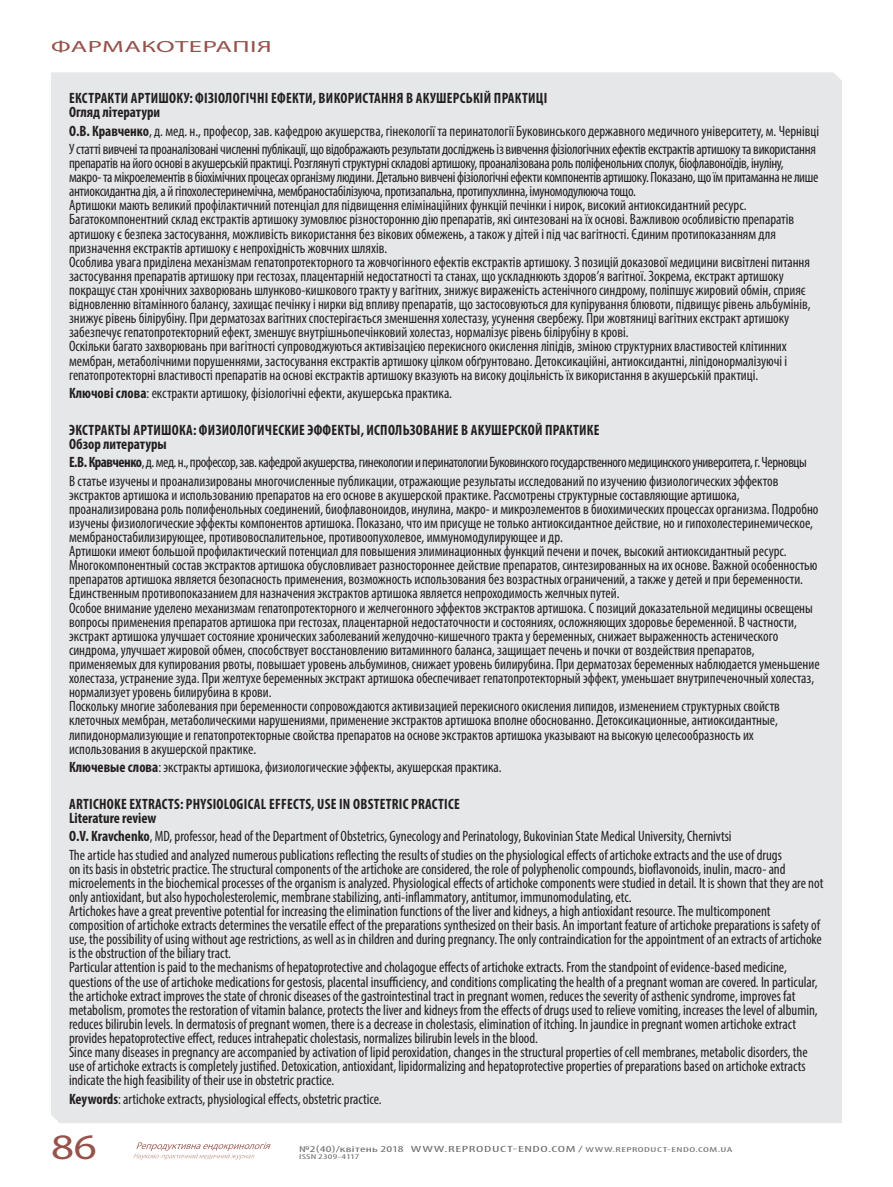
<style>
.page{position:relative;width:893px;height:1187px;background:#fff}
.page>*{position:absolute;margin:0;border:0;box-sizing:border-box;transform-origin:0 0}
.t1{font:35.85px "Myriad Pro";color:#95534b;scale:1.25 1}
.t2{font:16.2px "Myriad Pro";letter-spacing:.02em;color:#95534b;scale:1.67 1}
.t3{font:condensed 15px/14.1px "Myriad Pro";color:#231f20}
.t4{font:condensed 15px/18.3px "Myriad Pro";letter-spacing:-.02em;color:#231f20}
.t5{font:700 condensed 15px/14.1px "Myriad Pro";letter-spacing:.02em;color:#231f20}
.t6{font:condensed 9px "Myriad Pro";letter-spacing:.035em;color:#6c6d70;scale:1.67 1}
.t7{font:condensed 7.2px "Myriad Pro";letter-spacing:.01em;color:#6c6d70;scale:1.67 1}
.s1{font-weight:700}
.s2{font-size:7.2px}
</style>
<div class="page">
<svg style="left:133px;top:1142px;width:138px;height:17px"></svg>
<div style="left:51px;top:72px;width:791px;height:1051px;background:#e6e7e9"></div>
<p class="t2" style="left:51px;top:36px;width:134px">ФАРМАКОТЕРАПІЯ</p>
<p class="t5" style="left:69px;top:91px;width:480px">ЕКСТРАКТИ АРТИШОКУ: ФІЗІОЛОГІЧНІ ЕФЕКТИ, ВИКОРИСТАННЯ В АКУШЕРСЬКІЙ ПРАКТИЦІ<br>Огляд літератури</p>
<p class="t4" style="left:69px;top:121px;width:752px"><span class="s1">О.В. Кравченко</span>, д. мед. н., професор, зав. кафедрою акушерства, гінекології та перинатології Буковинського державного медичного університету, м. Чернівці<br>У статті вивчені та проаналізовані численні публікації, що відображають результати досліджень із вивчення фізіологічних ефектів екстрактів артишоку та використання</p>
<p class="t3" style="left:69px;top:156px;width:751px">препаратів на його основі в акушерській практиці. Розглянуті структурні складові артишоку, проаналізована роль поліфенольних сполук, біофлавоноїдів, інуліну, макро- та мікроелементів в біохімічних процесах організму людини. Детально вивчені фізіологічні ефекти компонентів артишоку. Показано, що їм притаманна не лише антиоксидантна дія, а й гіпохолестеринемічна, мембраностабілізуюча, протизапальна, протипухлинна, імуномодулююча тощо.<br>Артишоки мають великий профілактичний потенціал для підвищення елімінаційних функцій печінки і нирок, високий антиоксидантний ресурс.<br>Багатокомпонентний склад екстрактів артишоку зумовлює різносторонню дію препаратів, які синтезовані на їх основі. Важливою особливістю препаратів артишоку є безпека застосування, можливість використання без вікових обмежень, а також у дітей і під час вагітності. Єдиним протипоказанням для призначення екстрактів артишоку є непрохідність жовчних шляхів.<br>Особлива увага приділена механізмам гепатопротекторного та жовчогінного ефектів екстрактів артишоку. З позицій доказової медицини висвітлені питання застосування препаратів артишоку при гестозах, плацентарній недостатності та станах, що ускладнюють здоров’я вагітної. Зокрема, екстракт артишоку покращує стан хронічних захворювань шлунково-кишкового тракту у вагітних, знижує вираженість астенічного синдрому, поліпшує жировий обмін, сприяє відновленню вітамінного балансу, захищає печінку і нирки від впливу препаратів, що застосовуються для купірування блювоти, підвищує рівень альбумінів, знижує рівень білірубіну. При дерматозах вагітних спостерігається зменшення холестазу, усунення свербежу. При жовтяниці вагітних екстракт артишоку забезпечує гепатопротекторний ефект, зменшує внутрішньопечінковий холестаз, нормалізує рівень білірубіну в крові.<br>Оскільки багато захворювань при вагітності супроводжуються активізацією перекисного окислення ліпідів, зміною структурних властивостей клітинних мембран, метаболічними порушеннями, застосування екстрактів артишоку цілком обґрунтовано. Детоксикаційні, антиоксидантні, ліпідонормалізуючі і гепатопротекторні властивості препаратів на основі екстрактів артишоку вказують на високу доцільність їх використання в акушерській практиці.</p>
<p class="t3" style="left:69px;top:386px;width:385px"><span class="s1">Ключові слова</span>: екстракти артишоку, фізіологічні ефекти, акушерська практика.</p>
<p class="t5" style="left:69px;top:422px;width:532px">ЭКСТРАКТЫ АРТИШОКА: ФИЗИОЛОГИЧЕСКИЕ ЭФФЕКТЫ, ИСПОЛЬЗОВАНИЕ В АКУШЕРСКОЙ ПРАКТИКЕ<br>Обзор литературы</p>
<p class="t3" style="left:69px;top:453px;width:739px;line-height:18.3px"><span class="s1">Е.В. Кравченко</span>, д. мед. н., профессор, зав. кафедрой акушерства, гинекологии и перинатологии Буковинского государственного медицинского университета, г. Черновцы<br>В статье изучены и проанализированы многочисленные публикации, отражающие результаты исследований по изучению физиологических эффектов</p>
<p class="t3" style="left:69px;top:487px;width:752px">экстрактов артишока и использованию препаратов на его основе в акушерской практике. Рассмотрены структурные составляющие артишока, проанализирована роль полифенольных соединений, биофлавоноидов, инулина, макро- и микроэлементов в биохимических процессах организма. Подробно изучены физиологические эффекты компонентов артишока. Показано, что им присуще не только антиоксидантное действие, но и гипохолестеринемическое, мембраностабилизирующее, противовоспалительное, противоопухолевое, иммуномодулирующее и др.<br>Артишоки имеют большой профилактический потенциал для повышения элиминационных функций печени и почек, высокий антиоксидантный ресурс.<br>Многокомпонентный состав экстрактов артишока обусловливает разностороннее действие препаратов, синтезированных на их основе. Важной особенностью препаратов артишока является безопасность применения, возможность использования без возрастных ограничений, а также у детей и при беременности.<br>Единственным противопоказанием для назначения экстрактов артишока является непроходимость желчных путей.<br>Особое внимание уделено механизмам гепатопротекторного и желчегонного эффектов экстрактов артишока. С позиций доказательной медицины освещены вопросы применения препаратов артишока при гестозах, плацентарной недостаточности и состояниях, осложняющих здоровье беременной. В частности, экстракт артишока улучшает состояние хронических заболеваний желудочно-кишечного тракта у беременных, снижает выраженность астенического синдрома, улучшает жировой обмен, способствует восстановлению витаминного баланса, защищает печень и почки от воздействия препаратов, применяемых для купирования рвоты, повышает уровень альбуминов, снижает уровень билирубина. При дерматозах беременных наблюдается уменьшение холестаза, устранение зуда. При желтухе беременных экстракт артишока обеспечивает гепатопротекторный эффект, уменьшает внутрипеченочный холестаз, нормализует уровень билирубина в крови.<br>Поскольку многие заболевания при беременности сопровождаются активизацией перекисного окисления липидов, изменением структурных свойств клеточных мембран, метаболическими нарушениями, применение экстрактов артишока вполне обоснованно. Детоксикационные, антиоксидантные, липидонормализующие и гепатопротекторные свойства препаратов на основе экстрактов артишока указывают на высокую целесообразность их использования в акушерской практике.</p>
<p class="t3" style="left:69px;top:759px;width:434px"><span class="s1">Ключевые слова</span>: экстракты артишока, физиологические эффекты, акушерская практика.</p>
<p class="t5" style="left:69px;top:796px;width:392px">ARTICHOKE EXTRACTS: PHYSIOLOGICAL EFFECTS, USE IN OBSTETRIC PRACTICE<br>Literature review</p>
<p class="t3" style="left:69px;top:826px;width:714px;line-height:18.3px"><span class="s1">О.V. Kravchenko</span>, MD, professor, head of the Department of Obstetrics, Gynecology and Perinatology, Bukovinian State Medical University, Chernivtsi<br>The article has studied and analyzed numerous publications reflecting the results of studies on the physiological effects of artichoke extracts and the use of drugs</p>
<p class="t3" style="left:69px;top:861px;width:756px">on its basis in obstetric practice. The structural components of the artichoke are considered, the role of polyphenolic compounds, bioflavonoids, inulin, macro- and microelements in the biochemical processes of the organism is analyzed. Physiological effects of artichoke components were studied in detail. It is shown that they are not only antioxidant, but also hypocholesterolemic, membrane stabilizing, anti-inflammatory, antitumor, immunomodulating, etc.<br>Artichokes have a great preventive potential for increasing the elimination functions of the liver and kidneys, a high antioxidant resource. The multicomponent composition of artichoke extracts determines the versatile effect of the preparations synthesized on their basis. An important feature of artichoke preparations is safety of use, the possibility of using without age restrictions, as well as in children and during pregnancy. The only contraindication for the appointment of an extracts of artichoke is the obstruction of the biliary tract.<br>Particular attention is paid to the mechanisms of hepatoprotective and cholagogue effects of artichoke extracts. From the standpoint of evidence-based medicine, questions of the use of artichoke medications for gestosis, placental insufficiency, and conditions complicating the health of a pregnant woman are covered. In particular, the artichoke extract improves the state of chronic diseases of the gastrointestinal tract in pregnant women, reduces the severity of asthenic syndrome, improves fat metabolism, promotes the restoration of vitamin balance, protects the liver and kidneys from the effects of drugs used to relieve vomiting, increases the level of albumin, reduces bilirubin levels. In dermatosis of pregnant women, there is a decrease in cholestasis, elimination of itching. In jaundice in pregnant women artichoke extract provides hepatoprotective effect, reduces intrahepatic cholestasis, normalizes bilirubin levels in the blood.<br>Since many diseases in pregnancy are accompanied by activation of lipid peroxidation, changes in the structural properties of cell membranes, metabolic disorders, the use of artichoke extracts is completely justified. Detoxication, antioxidant, lipidormalizing and hepatoprotective properties of preparations based on artichoke extracts indicate the high feasibility of their use in obstetric practice.</p>
<p class="t3" style="left:69px;top:1091px;width:314px"><span class="s1">Keywords</span>: artichoke extracts, physiological effects, obstetric practice.</p>
<h1 class="t1" style="left:51px;top:1124px;width:38px">86</h1>
<p class="t6" style="left:299px;top:1142px;width:261px">№2(40)/квітень 2018 WWW.REPRODUCT-ENDO.COM / <span class="s2">WWW.REPRODUCT-ENDO.COM.UA</span></p>
<p class="t7" style="left:299px;top:1152px;width:37px">ISSN 2309-4117</p>
</div>
